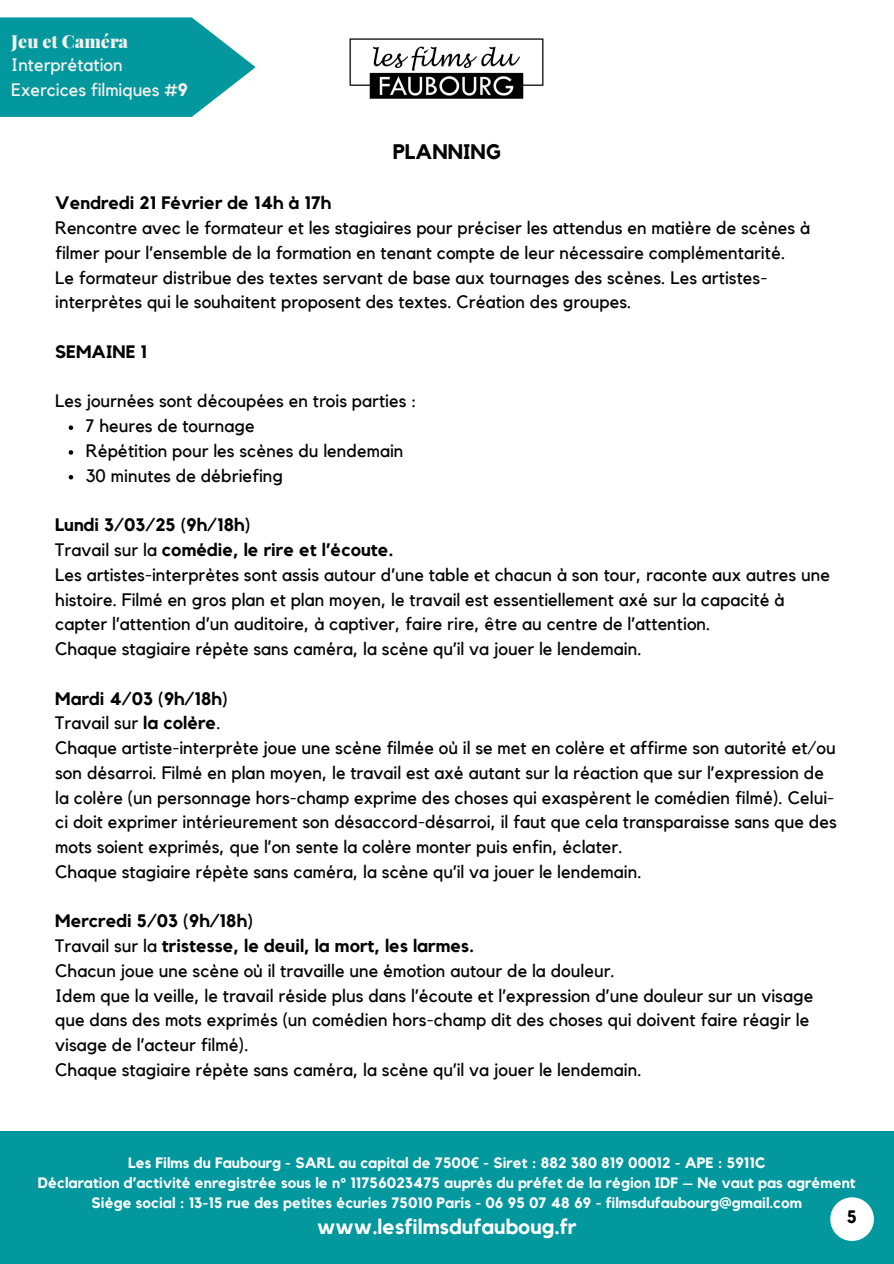
<style>
.page{position:relative;width:894px;height:1264px;background:#fff}
.page>*{position:absolute;margin:0;border:0;box-sizing:border-box;transform-origin:0 0}
.t1{font:700 21px "Kollektif";letter-spacing:.005em;color:#fff}
.t2{font:700 21px "Kollektif";letter-spacing:.005em;color:#030303}
.t3{font:18px/24.8px "Kollektif";letter-spacing:.005em;color:#030303}
.t4{font:18px/24.2px "Kollektif";color:#f2f1ec}
.t5{font:700 18px "Kollektif";letter-spacing:.005em;color:#030303}
.t6{font:700 18px "Kollektif";color:#000}
.t7{font:700 15px "Kollektif";letter-spacing:.005em;color:#fff}
.s1{font-family:"Playfair Display";font-weight:900}
.s2{font-weight:700}
.s3{font-family:"Noto Sans"}
</style>
<div class="page">
<div style="left:0;top:1131px;width:893px;height:132px;background:#03989e"></div>
<svg style="left:69px;top:425px;width:4px;height:5px"></svg>
<svg style="left:69px;top:450px;width:4px;height:4px"></svg>
<svg style="left:69px;top:475px;width:4px;height:4px"></svg>
<div style="left:830px;top:1197px;width:43px;height:43px;background:#fff;border-radius:50%"></div>
<img style="left:349px;top:38px;width:195px;height:61px">
<svg style="left:0;top:17px;width:255px;height:100px;background:#22a4a9"></svg>
<p class="t4" style="left:11px;top:30px;width:178px"><span class="s1">Jeu et Caméra<br></span>Interprétation<br>Exercices filmiques <span class="s2">#9</span></p>
<h2 class="t2" style="left:393px;top:142px;width:109px">PLANNING</h2>
<h3 class="t3" style="left:55px;top:191px;width:756px"><span class="s2">Vendredi 21 Février de 14h à 17h<br></span>Rencontre avec le formateur et les stagiaires pour préciser les attendus en matière de scènes à filmer pour l’ensemble de la formation en tenant compte de leur nécessaire complémentarité.<br>Le formateur distribue des textes servant de base aux tournages des scènes. Les artistes&shy;interprètes qui le souhaitent proposent des textes. Création des groupes.</h3>
<p class="t5" style="left:55px;top:343px;width:93px">SEMAINE 1</p>
<p class="t3" style="left:55px;top:389px;width:363px">Les journées sont découpées en trois parties :</p>
<p class="t3" style="left:86px;top:414px;width:170px">7 heures de tournage</p>
<h3 class="t3" style="left:86px;top:439px;width:319px">Répétition pour les scènes du lendemain</h3>
<h3 class="t3" style="left:86px;top:464px;width:199px">30 minutes de débriefing</h3>
<h3 class="t3" style="left:55px;top:513px;width:776px"><span class="s2">Lundi 3/03/25 (9h/18h)<br></span>Travail sur la <span class="s2">comédie, le rire et l’écoute.<br></span>Les artistes-interprètes sont assis autour d’une table et chacun à son tour, raconte aux autres une histoire. Filmé en gros plan et plan moyen, le travail est essentiellement axé sur la capacité à capter l’attention d’un auditoire, à captiver, faire rire, être au centre de l’attention.<br>Chaque stagiaire répète sans caméra, la scène qu’il va jouer le lendemain.</h3>
<p class="t3" style="left:55px;top:686px;width:782px"><span class="s2">Mardi 4/03 (9h/18h)<br></span>Travail sur <span class="s2">la colère</span>.<br>Chaque artiste-interprète joue une scène filmée où il se met en colère et affirme son autorité et/ou son désarroi. Filmé en plan moyen, le travail est axé autant sur la réaction que sur l’expression de la colère (un personnage hors-champ exprime des choses qui exaspèrent le comédien filmé). Celui&shy;ci doit exprimer intérieurement son désaccord-désarroi, il faut que cela transparaisse sans que des mots soient exprimés, que l’on sente la colère monter puis enfin, éclater.<br>Chaque stagiaire répète sans caméra, la scène qu’il va jouer le lendemain.</p>
<p class="t3" style="left:55px;top:909px;width:759px"><span class="s2">Mercredi 5/03 (9h/18h)<br></span>Travail sur la <span class="s2">tristesse, le deuil, la mort, les larmes.<br></span>Chacun joue une scène où il travaille une émotion autour de la douleur.<br>Idem que la veille, le travail réside plus dans l’écoute et l’expression d’une douleur sur un visage que dans des mots exprimés (un comédien hors-champ dit des choses qui doivent faire réagir le visage de l’acteur filmé).<br>Chaque stagiaire répète sans caméra, la scène qu’il va jouer le lendemain.</p>
<h3 class="t7" style="left:128px;top:1155px;width:638px">Les Films du Faubourg - SARL au capital de 7500<span class="s3">€</span> - Siret : 882 380 819 00012 - APE : 5911C</h3>
<p class="t7" style="left:38px;top:1175px;width:819px">Déclaration d’activité enregistrée sous le n° 11756023475 auprès du préfet de la région IDF – Ne vaut pas agrément</p>
<h1 class="t7" style="left:92px;top:1195px;width:711px">Siège social : 13-15 rue des petites écuries 75010 Paris - 06 95 07 48 69 - filmsdufaubourg@gmail.com</h1>
<h3 class="t1" style="left:317px;top:1216px;width:261px">www.lesfilmsdufauboug.fr</h3>
<p class="t6" style="left:846px;top:1208px;width:12px">5</p>
</div>
